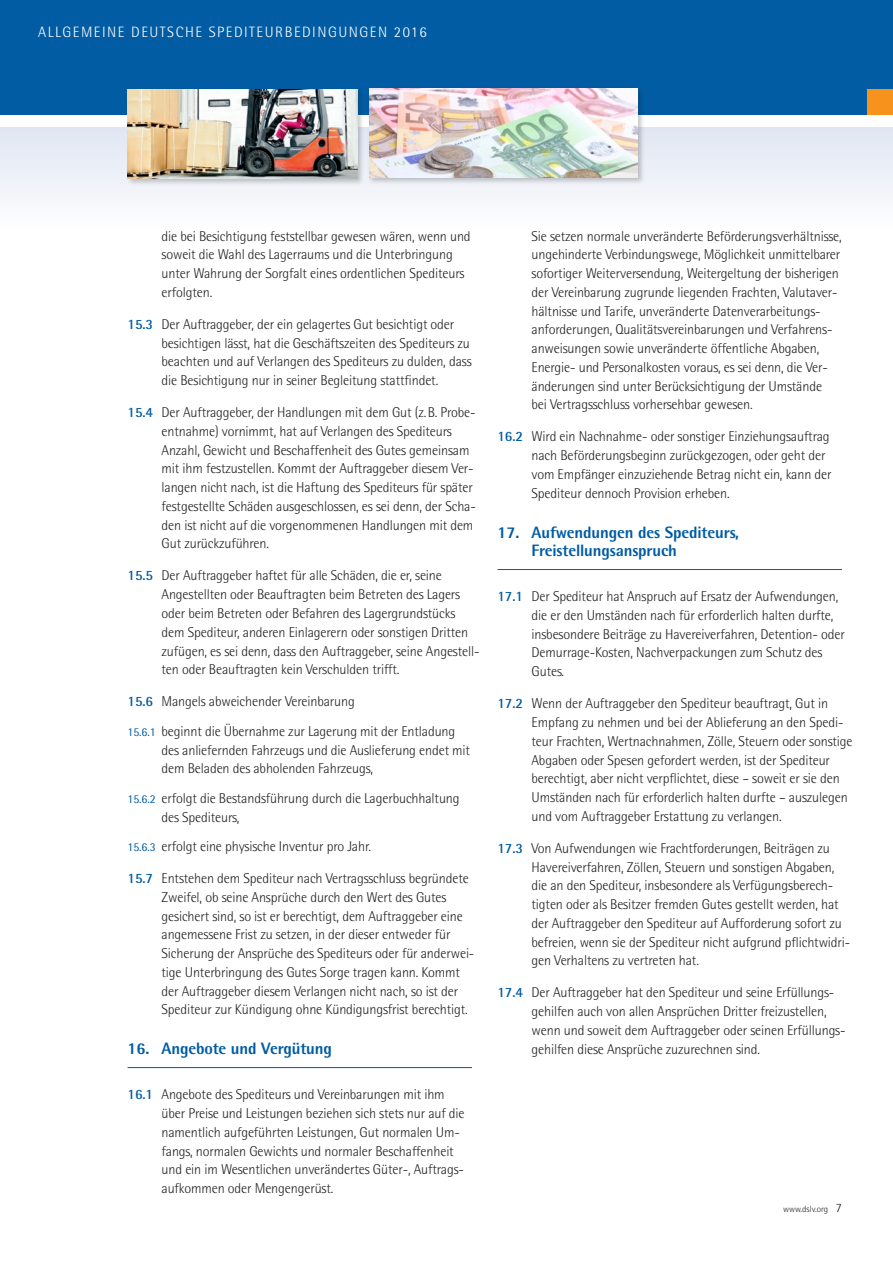
<style>
.page{position:relative;width:893px;height:1263px;background:#fff}
.page>*{position:absolute;margin:0;border:0;box-sizing:border-box;transform-origin:0 0}
.t1{font:800 16.5px/18.8px "Rotis Semi Sans";letter-spacing:-.01em;color:#015ca3}
.t2{font:300 15px "Rotis Semi Sans";letter-spacing:.1em;color:#fff}
.t3{font:300 14.25px/18.8px "Rotis Semi Sans";letter-spacing:-.01em;color:#231f20}
.t4{font:300 9px "Rotis Semi Sans";color:#231f20}
.s1{font-weight:700;color:#015ca3}
.s2{font-weight:400;font-size:12px;color:#015ca3}
.s3{font-size:12.75px}
</style>
<div class="page">
<div style="left:0;top:0;width:893px;height:115px;background:#015ca3"></div>
<div style="left:0;top:128px;width:893px;height:102px;background:linear-gradient(to bottom,#e0e6f2,#fefefe)"></div>
<div style="left:867px;top:89px;width:26px;height:26px;background:#f7931d"></div>
<div style="left:126px;top:88px;width:239px;height:98px;background:#231f20;opacity:.25"></div>
<img style="left:128px;top:89px;width:229px;height:90px">
<hr style="left:128px;top:1067px;width:344px;height:1px;background:#015ca3">
<hr style="left:497px;top:569px;width:345px;height:1px;background:#015ca3">
<div style="left:367px;top:87px;width:278px;height:98px;background:#231f20;opacity:.25"></div>
<img style="left:369px;top:88px;width:269px;height:90px">
<p class="t2" style="left:38px;top:23px;width:390px">ALLGEMEINE DEUTSCHE SPEDITEURBEDINGUNGEN 2016</p>
<p class="t3" style="left:162px;top:226px;width:311px">die bei Besichtigung feststellbar gewesen wären, wenn und soweit die Wahl des Lagerraums und die Unterbringung unter Wahrung der Sorgfalt eines ordentlichen Spediteurs erfolgten.</p>
<p class="t3" style="left:162px;top:315px;width:312px;text-indent:-34px"><span class="s1">15.3</span> Der Auftraggeber, der ein gelagertes Gut besichtigt oder besichtigen lässt, hat die Geschäftszeiten des Spediteurs zu beachten und auf Verlangen des Spediteurs zu dulden, dass die Besichtigung nur in seiner Begleitung stattfindet.</p>
<p class="t3" style="left:162px;top:403px;width:316px;text-indent:-34px"><span class="s1">15.4</span> Der Auftraggeber, der Handlungen mit dem Gut (z.B. Probe&shy;entnahme) vornimmt, hat auf Verlangen des Spediteurs Anzahl, Gewicht und Beschaffenheit des Gutes gemeinsam mit ihm festzustellen. Kommt der Auftraggeber diesem Ver&shy;langen nicht nach, ist die Haftung des Spediteurs für später festgestellte Schäden ausgeschlossen, es sei denn, der Scha&shy;den ist nicht auf die vorgenommenen Handlungen mit dem Gut zurückzuführen.</p>
<p class="t3" style="left:162px;top:566px;width:319px;text-indent:-34px"><span class="s1">15.5</span> Der Auftraggeber haftet für alle Schäden, die er, seine Angestellten oder Beauftragten beim Betreten des Lagers oder beim Betreten oder Befahren des Lagergrundstücks dem Spediteur, anderen Einlagerern oder sonstigen Dritten zufügen, es sei denn, dass den Auftraggeber, seine Angestell&shy;ten oder Beauftragten kein Verschulden trifft.</p>
<p class="t3" style="left:128px;top:687px;width:329px;line-height:29.5px"><span class="s1">15.6</span> Mangels abweichender Vereinbarung<br><span class="s2">15.6.1</span> beginnt die Übernahme zur Lagerung mit der Entladung</p>
<p class="t3" style="left:162px;top:740px;width:310px">des anliefernden Fahrzeugs und die Auslieferung endet mit dem Beladen des abholenden Fahrzeugs,</p>
<p class="t3" style="left:162px;top:789px;width:300px;text-indent:-34px"><span class="s2">15.6.2</span> erfolgt die Bestandsführung durch die Lagerbuchhaltung des Spediteurs,</p>
<p class="t3" style="left:128px;top:837px;width:245px"><span class="s2">15.6.3</span> erfolgt eine physische Inventur pro Jahr.</p>
<p class="t3" style="left:162px;top:869px;width:314px;text-indent:-34px"><span class="s1">15.7</span> Entstehen dem Spediteur nach Vertragsschluss begründete Zweifel, ob seine Ansprüche durch den Wert des Gutes gesichert sind, so ist er berechtigt, dem Auftraggeber eine angemessene Frist zu setzen, in der dieser entweder für Sicherung der Ansprüche des Spediteurs oder für anderwei&shy;tige Unterbringung des Gutes Sorge tragen kann. Kommt der Auftraggeber diesem Verlangen nicht nach, so ist der Spediteur zur Kündigung ohne Kündigungsfrist berechtigt.</p>
<p class="t1" style="left:128px;top:1039px;width:206px">16. Angebote und Vergütung</p>
<p class="t3" style="left:162px;top:1085px;width:305px;text-indent:-34px"><span class="s1">16.1</span> Angebote des Spediteurs und Vereinbarungen mit ihm über Preise und Leistungen beziehen sich stets nur auf die namentlich aufgeführten Leistungen, Gut normalen Um&shy;fangs, normalen Gewichts und normaler Beschaffenheit und ein im Wesentlichen unverändertes Güter-, Auftrags&shy;aufkommen oder Mengengerüst.</p>
<p class="t3" style="left:531px;top:226px;width:312px">Sie setzen normale unveränderte Beförderungsverhältnisse, ungehinderte Verbindungswege, Möglichkeit unmittelbarer sofortiger Weiterversendung, Weitergeltung der bisherigen der Vereinbarung zugrunde liegenden Frachten, Valutaver&shy;hältnisse und Tarife, unveränderte Datenverarbeitungs&shy;anforderungen, Qualitätsvereinbarungen und Verfahrens&shy;anweisungen sowie unveränderte öffentliche Abgaben, Energie- und Personalkosten voraus, es sei denn, die Ver&shy;änderungen sind unter Berücksichtigung der Umstände<br>bei Vertragsschluss vorhersehbar gewesen.</p>
<p class="t3" style="left:531px;top:427px;width:302px;text-indent:-34px"><span class="s1">16.2</span> Wird ein Nachnahme- oder sonstiger Einziehungsauftrag nach Beförderungsbeginn zurückgezogen, oder geht der vom Empfänger einzuziehende Betrag nicht ein, kann der Spediteur dennoch Provision erheben.</p>
<p class="t1" style="left:531px;top:522px;width:209px;text-indent:-34px">17. Aufwendungen des Spediteurs,<br>Freistellungsanspruch</p>
<p class="t3" style="left:531px;top:587px;width:315px;text-indent:-34px"><span class="s1">17.1</span> Der Spediteur hat Anspruch auf Ersatz der Aufwendungen, die er den Umständen nach für erforderlich halten durfte, insbesondere Beiträge zu Havereiverfahren, Detention- oder Demurrage-Kosten, Nachverpackungen zum Schutz des Gutes.</p>
<p class="t3" style="left:531px;top:694px;width:323px;text-indent:-34px"><span class="s1">17.2</span> Wenn der Auftraggeber den Spediteur beauftragt, Gut in Empfang zu nehmen und bei der Ablieferung an den Spedi&shy;teur Frachten, Wertnachnahmen, Zölle, Steuern oder sonstige Abgaben oder Spesen gefordert werden, ist der Spediteur berechtigt, aber nicht verpflichtet, diese – soweit er sie den Umständen nach für erforderlich halten durfte – auszulegen und vom Auftraggeber Erstattung zu verlangen.</p>
<p class="t3" style="left:531px;top:839px;width:320px;text-indent:-34px"><span class="s1">17.3</span> Von Aufwendungen wie Frachtforderungen, Beiträgen zu Havereiverfahren, Zöllen, Steuern und sonstigen Abgaben, die an den Spediteur, insbesondere als Verfügungsberech&shy;tigten oder als Besitzer fremden Gutes gestellt werden, hat der Auftraggeber den Spediteur auf Aufforderung sofort zu befreien, wenn sie der Spediteur nicht aufgrund pflichtwidri&shy;gen Verhaltens zu vertreten hat.</p>
<p class="t3" style="left:531px;top:983px;width:316px;text-indent:-34px"><span class="s1">17.4</span> Der Auftraggeber hat den Spediteur und seine Erfüllungs&shy;gehilfen auch von allen Ansprüchen Dritter freizustellen, wenn und soweit dem Auftraggeber oder seinen Erfüllungs&shy;gehilfen diese Ansprüche zuzurechnen sind.</p>
<p class="t4" style="left:783px;top:1204px;width:60px">www.dslv.org <span class="s3">7</span></p>
</div>
